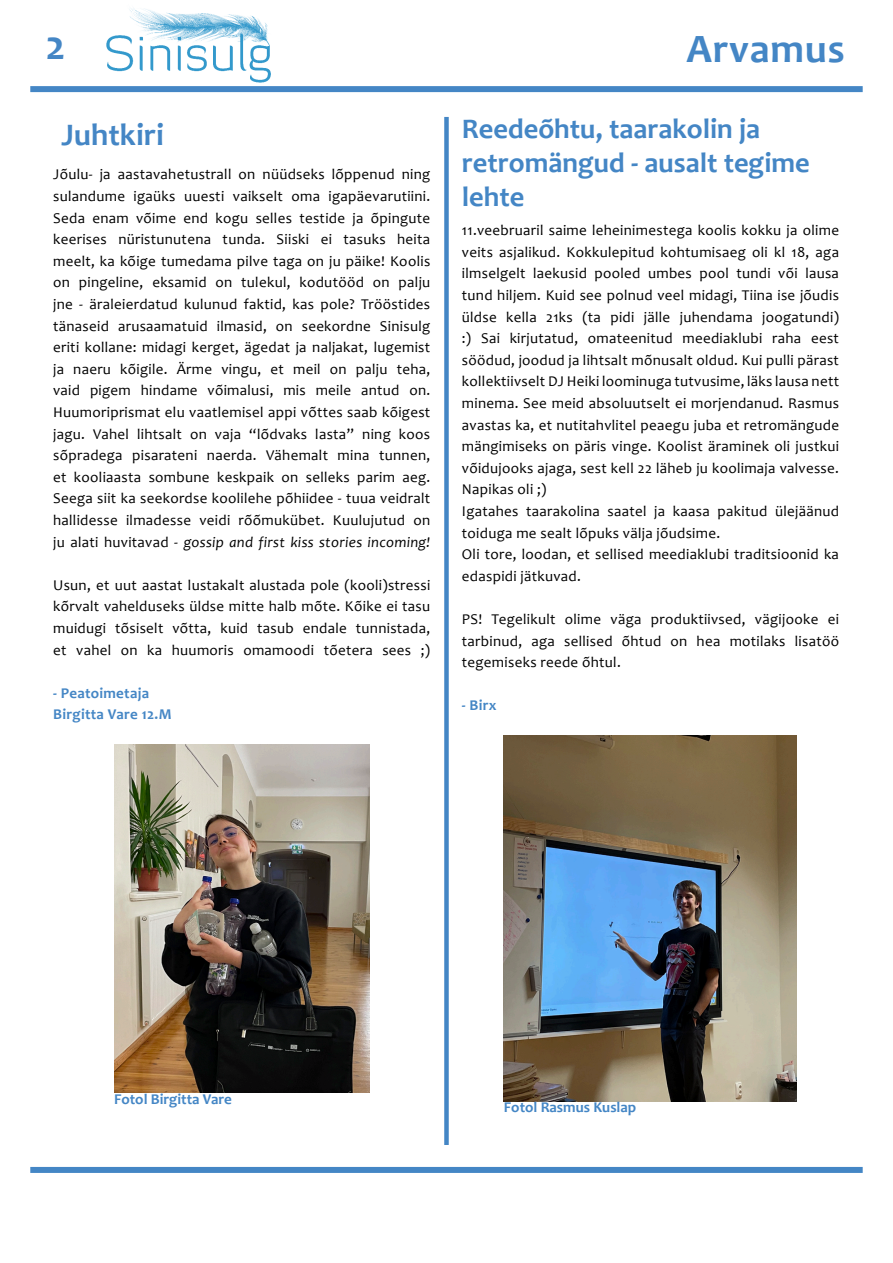
<style>
.page{position:relative;width:893px;height:1263px;background:#fff}
.page>*{position:absolute;margin:0;border:0;box-sizing:border-box;transform-origin:0 0}
.t1{font:700 42px "Candara";color:#4486c5}
.t2{font:700 40.5px "Candara";letter-spacing:.02em;color:#4486c5}
.t3{font:700 31.5px "Candara";color:#4486c5}
.t4{font:700 28.5px "Candara";color:#4486c5}
.t5{font:15px/21.6px "Candara";letter-spacing:.02em;color:#000;text-align:justify}
.t6{font:700 15px "Candara";color:#4486c5}
.t7{font:700 15px "Candara";letter-spacing:.02em;color:#4486c5}
.s1{font-style:italic}
</style>
<div class="page">
<div style="left:30px;top:1167px;width:833px;height:6px;background:#4486c5"></div>
<div style="left:30px;top:86px;width:833px;height:6px;background:#4486c5"></div>
<img style="left:106px;top:8px;width:165px;height:75px">
<div style="left:444px;top:117px;width:5px;height:1028px;background:#4486c5"></div>
<img style="left:504px;top:736px;width:293px;height:365px">
<img style="left:114px;top:744px;width:255px;height:349px">
<p class="t1" style="left:46px;top:19px;width:22px">2</p>
<p class="t2" style="left:686px;top:23px;width:160px">Arvamus</p>
<p class="t3" style="left:62px;top:115px;width:104px">Juhtkiri</p>
<p class="t5" style="left:53px;top:164px;width:379px">Jõulu- ja aastavahetustrall on nüüdseks lõppenud ning sulandume igaüks uuesti vaikselt oma igapäevarutiini.<br>Seda enam võime end kogu selles testide ja õpingute keerises nüristunutena tunda. Siiski ei tasuks heita meelt, ka kõige tumedama pilve taga on ju päike! Koolis on pingeline, eksamid on tulekul, kodutööd on palju jne - äraleierdatud kulunud faktid, kas pole? Trööstides tänaseid arusaamatuid ilmasid, on seekordne Sinisulg eriti kollane: midagi kerget, ägedat ja naljakat, lugemist ja naeru kõigile. Ärme vingu, et meil on palju teha, vaid pigem hindame võimalusi, mis meile antud on.<br>Huumoriprismat elu vaatlemisel appi võttes saab kõigest jagu. Vahel lihtsalt on vaja “lõdvaks lasta” ning koos sõpradega pisarateni naerda. Vähemalt mina tunnen, et kooliaasta sombune keskpaik on selleks parim aeg.<br>Seega siit ka seekordse koolilehe põhiidee - tuua veidralt hallidesse ilmadesse veidi rõõmukübet. Kuulujutud on ju alati huvitavad - <span class="s1">gossip and first kiss stories incoming!</span></p>
<p class="t5" style="left:53px;top:574px;width:379px">Usun, et uut aastat lustakalt alustada pole (kooli)stressi kõrvalt vahelduseks üldse mitte halb mõte. Kõike ei tasu muidugi tõsiselt võtta, kuid tasub endale tunnistada, et vahel on ka huumoris omamoodi tõetera sees ;)</p>
<p class="t7" style="left:53px;top:683px;width:97px">- Peatoimetaja</p>
<p class="t7" style="left:53px;top:705px;width:120px">Birgitta Vare 12.M</p>
<p class="t4" style="left:462px;top:110px;width:300px">Reedeõhtu, taarakolin ja</p>
<p class="t4" style="left:462px;top:145px;width:349px">retromängud - ausalt tegime</p>
<p class="t4" style="left:462px;top:179px;width:64px">lehte</p>
<p class="t5" style="left:462px;top:219px;width:379px">11.veebruaril saime leheinimestega koolis kokku ja olime veits asjalikud. Kokkulepitud kohtumisaeg oli kl 18, aga ilmselgelt laekusid pooled umbes pool tundi või lausa tund hiljem. Kuid see polnud veel midagi, Tiina ise jõudis üldse kella 21ks (ta pidi jälle juhendama joogatundi) :) Sai kirjutatud, omateenitud meediaklubi raha eest söödud, joodud ja lihtsalt mõnusalt oldud. Kui pulli pärast kollektiivselt DJ Heiki loominuga tutvusime, läks lausa nett minema. See meid absoluutselt ei morjendanud. Rasmus avastas ka, et nutitahvlitel peaegu juba et retromängude mängimiseks on päris vinge. Koolist äraminek oli justkui võidujooks ajaga, sest kell 22 läheb ju koolimaja valvesse.<br>Napikas oli ;)</p>
<p class="t5" style="left:462px;top:500px;width:379px">Igatahes taarakolina saatel ja kaasa pakitud ülejäänud toiduga me sealt lõpuks välja jõudsime.</p>
<p class="t5" style="left:462px;top:543px;width:379px">Oli tore, loodan, et sellised meediaklubi traditsioonid ka edaspidi jätkuvad.</p>
<p class="t5" style="left:462px;top:608px;width:379px">PS! Tegelikult olime väga produktiivsed, vägijooke ei tarbinud, aga sellised õhtud on hea motilaks lisatöö tegemiseks reede õhtul.</p>
<p class="t6" style="left:462px;top:696px;width:36px">- Birx</p>
<p class="t6" style="left:114px;top:1089px;width:119px">Fotol Birgitta Vare</p>
<p class="t6" style="left:504px;top:1098px;width:134px">Fotol Rasmus Kuslap</p>
</div>
